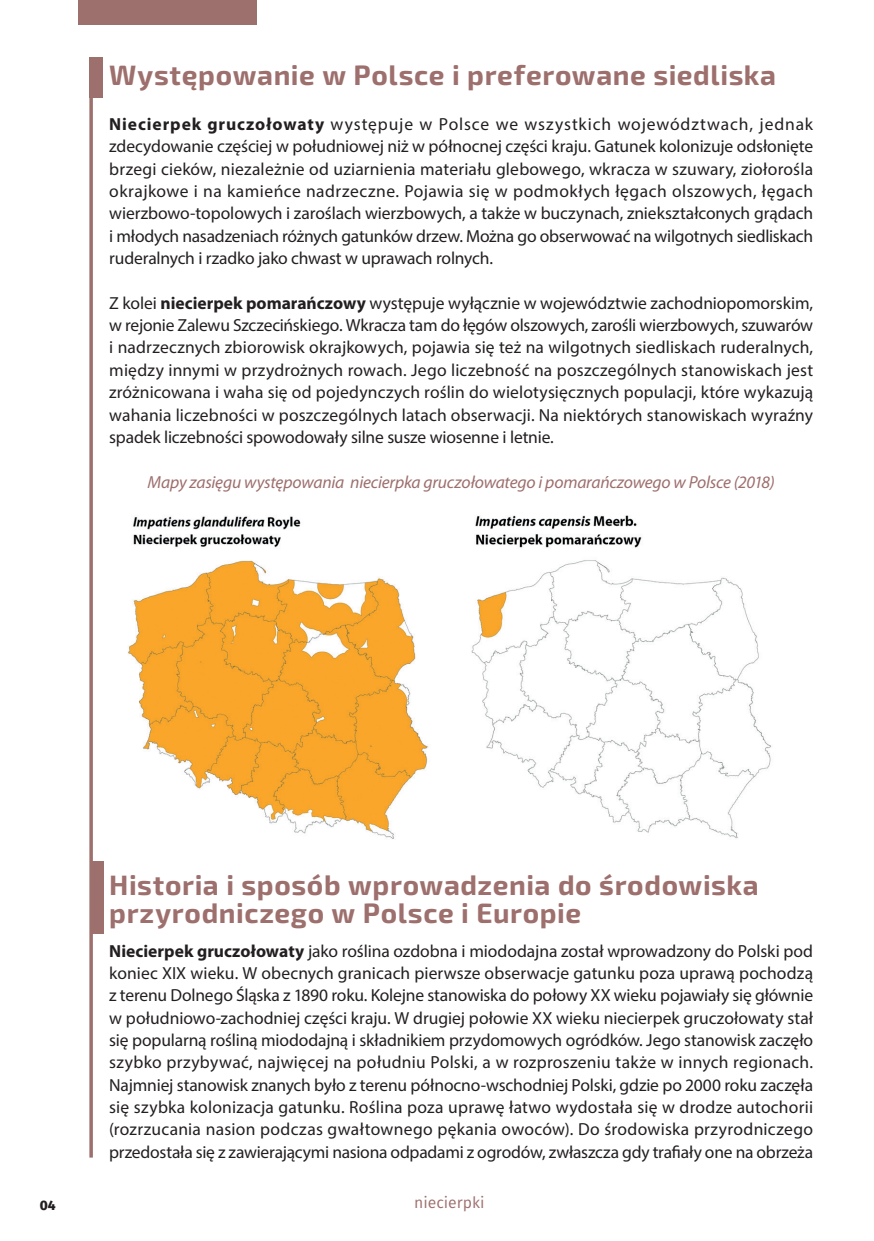
<style>
.page{position:relative;width:874px;height:1241px;background:#fff}
.page>*{position:absolute;margin:0;border:0;box-sizing:border-box;transform-origin:0 0}
.t1{font:700 28px/28px "Exo 2.0";letter-spacing:.02em;color:#9d6f6d}
.t2{font:17.5px/22.4px "Myriad Pro";letter-spacing:-.01em;color:#231f20;text-align:justify}
.t3{font:italic 17.5px "Myriad Pro";letter-spacing:-.015em;color:#9d6f6d}
.t4{font:15.75px "Fira Sans";color:#9d6f6d}
.t5{font:800 13.65px "Fira Sans";color:#231f20}
.s1{font-weight:700}
</style>
<div class="page">
<div style="left:78px;top:0;width:179px;height:25px;background:#9d6f6d"></div>
<svg style="left:89px;top:98px;width:4px;height:1059px;background:#a9807f"></svg>
<div style="left:90px;top:861px;width:13px;height:73px;background:#9d6f6d"></div>
<img style="left:128px;top:516px;width:301px;height:323px">
<img style="left:471px;top:515px;width:300px;height:324px">
<div style="left:89px;top:57px;width:14px;height:41px;background:#9d6f6d"></div>
<h1 class="t1" style="left:109px;top:62px;width:668px">Występowanie w Polsce i preferowane siedliska</h1>
<p class="t2" style="left:109px;top:113px;width:705px"><span class="s1">Niecierpek gruczołowaty</span> występuje w Polsce we wszystkich województwach, jednak zdecydowanie częściej w południowej niż w północnej części kraju. Gatunek kolonizuje odsłonięte brzegi cieków, niezależnie od uziarnienia materiału glebowego, wkracza w szuwary, ziołorośla okrajkowe i na kamieńce nadrzeczne. Pojawia się w podmokłych łęgach olszowych, łęgach wierzbowo-topolowych i zaroślach wierzbowych, a także w buczynach, zniekształconych grądach i młodych nasadzeniach różnych gatunków drzew. Można go obserwować na wilgotnych siedliskach ruderalnych i rzadko jako chwast w uprawach rolnych.</p>
<p class="t2" style="left:109px;top:291px;width:705px">Z kolei <span class="s1">niecierpek pomarańczowy</span> występuje wyłącznie w województwie zachodniopomorskim, w rejonie Zalewu Szczecińskiego. Wkracza tam do łęgów olszowych, zarośli wierzbowych, szuwarów i nadrzecznych zbiorowisk okrajkowych, pojawia się też na wilgotnych siedliskach ruderalnych, między innymi w przydrożnych rowach. Jego liczebność na poszczególnych stanowiskach jest zróżnicowana i waha się od pojedynczych roślin do wielotysięcznych populacji, które wykazują wahania liczebności w poszczególnych latach obserwacji. Na niektórych stanowiskach wyraźny spadek liczebności spowodowały silne susze wiosenne i letnie.</p>
<p class="t3" style="left:147px;top:471px;width:628px">Mapy zasięgu występowania niecierpka gruczołowatego i pomarańczowego w Polsce (2018)</p>
<h1 class="t1" style="left:109px;top:871px;width:650px">Historia i sposób wprowadzenia do środowiska przyrodniczego w Polsce i Europie</h1>
<p class="t2" style="left:109px;top:939px;width:705px"><span class="s1">Niecierpek gruczołowaty</span> jako roślina ozdobna i miododajna został wprowadzony do Polski pod koniec XIX wieku. W obecnych granicach pierwsze obserwacje gatunku poza uprawą pochodzą z terenu Dolnego Śląska z 1890 roku. Kolejne stanowiska do połowy XX wieku pojawiały się głównie w południowo-zachodniej części kraju. W drugiej połowie XX wieku niecierpek gruczołowaty stał się popularną rośliną miododajną i składnikiem przydomowych ogródków. Jego stanowisk zaczęło szybko przybywać, najwięcej na południu Polski, a w rozproszeniu także w innych regionach.<br>Najmniej stanowisk znanych było z terenu północno-wschodniej Polski, gdzie po 2000 roku zaczęła się szybka kolonizacja gatunku. Roślina poza uprawę łatwo wydostała się w drodze autochorii (rozrzucania nasion podczas gwałtownego pękania owoców). Do środowiska przyrodniczego przedostała się z zawierającymi nasiona odpadami z ogrodów, zwłaszcza gdy trafiały one na obrzeża</p>
<p class="t5" style="left:40px;top:1193px;width:17px">04</p>
<p class="t4" style="left:414px;top:1190px;width:72px">niecierpki</p>
</div>
